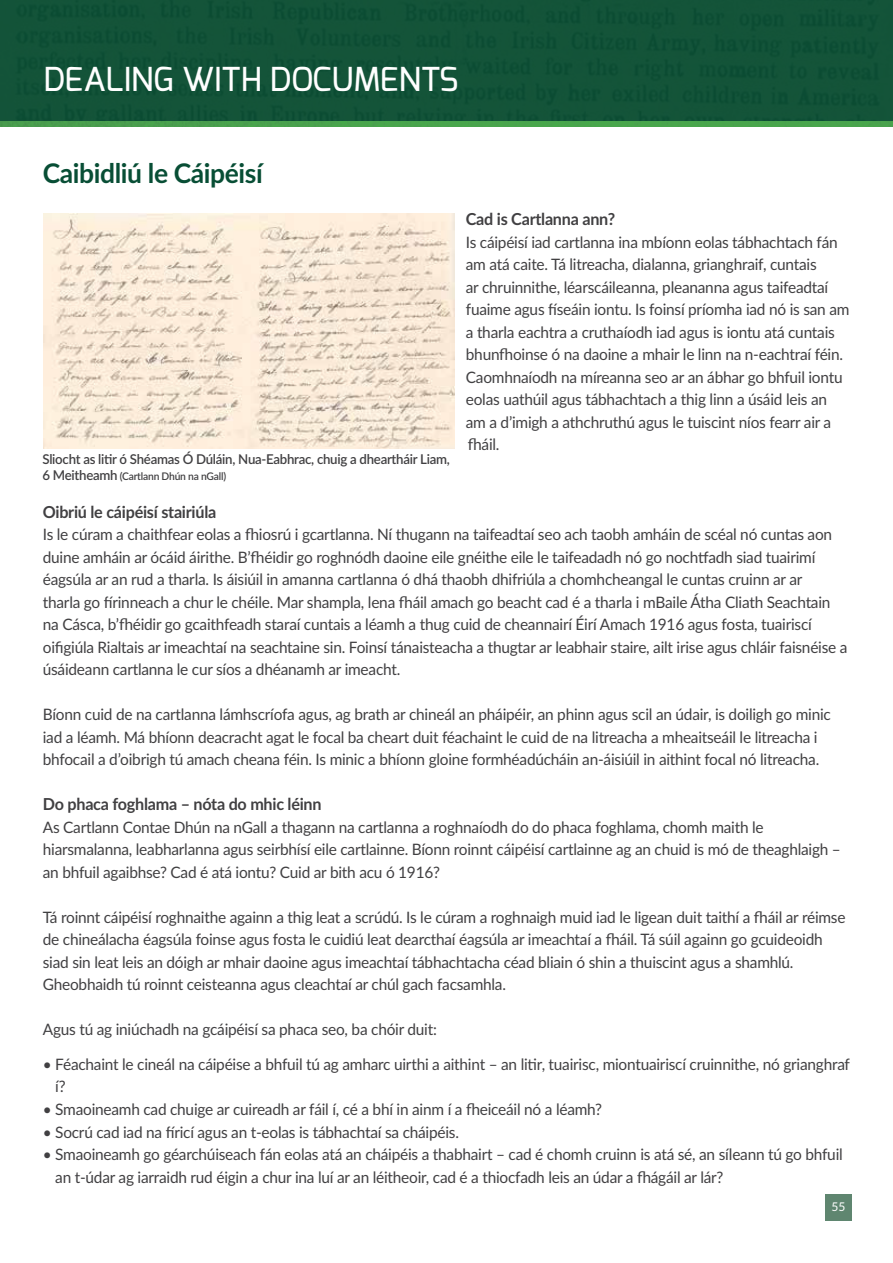
<style>
.page{position:relative;width:893px;height:1263px;background:#fff}
.page>*{position:absolute;margin:0;border:0;box-sizing:border-box;transform-origin:0 0}
.t1{font:500 33px "Exo";letter-spacing:-.02em;color:#fff}
.t2{font:700 27px "Lato";letter-spacing:-.015em;color:#084e35}
.t3{font:700 16.5px "Lato";letter-spacing:-.015em;color:#414042}
.t4{font:15.75px/22.5px "Lato";letter-spacing:-.015em;color:#414042}
.t5{font:600 13.5px "Lato";letter-spacing:-.02em;color:#414042}
.t6{font:12px "Lato";color:#fff}
.t7{font:600 10.5px "Lato";letter-spacing:-.02em;color:#414042}
.s1{font-size:13.5px}
</style>
<div class="page">
<img style="left:0;top:120px;width:893px;height:6px">
<div style="left:0;top:0;width:893px;height:120px;background:#135338"></div>
<div style="left:825px;top:1194px;width:26px;height:26px;background:#5f8670"></div>
<img style="left:44px;top:213px;width:410px;height:236px">
<h1 class="t1" style="left:44px;top:58px;width:40px">DEALING</h1>
<h1 class="t1" style="left:182px;top:58px;width:48px">WITH</h1>
<h1 class="t1" style="left:270px;top:58px;width:130px">DOCUMENTS</h1>
<h2 class="t2" style="left:43px;top:154px;width:222px">Caibidliú le Cáipéisí</h2>
<p class="t5" style="left:43px;top:449px;width:409px">Sliocht as litir ó Shéamas Ó Dúláin, Nua-Eabhrac, chuig a dheartháir Liam,</p>
<p class="t7" style="left:43px;top:469px;width:185px"><span class="s1">6 Meitheamh</span> (Cartlann Dhún na nGall)</p>
<p class="t3" style="left:466px;top:207px;width:151px">Cad is Cartlanna ann?</p>
<p class="t4" style="left:466px;top:230px;width:385px">Is cáipéisí iad cartlanna ina mbíonn eolas tábhachtach fán am atá caite. Tá litreacha, dialanna, grianghraif, cuntais<br>ar chruinnithe, léarscáileanna, pleananna agus taifeadtaí fuaime agus físeáin iontu. Is foinsí príomha iad nó is san am a tharla eachtra a cruthaíodh iad agus is iontu atá cuntais bhunfhoinse ó na daoine a mhair le linn na n-eachtraí féin.<br>Caomhnaíodh na míreanna seo ar an ábhar go bhfuil iontu eolas uathúil agus tábhachtach a thig linn a úsáid leis an am a d’imigh a athchruthú agus le tuiscint níos fearr air a fháil.</p>
<p class="t3" style="left:43px;top:500px;width:175px">Oibriú le cáipéisí stairiúla</p>
<p class="t4" style="left:43px;top:523px;width:806px">Is le cúram a chaithfear eolas a fhiosrú i gcartlanna. Ní thugann na taifeadtaí seo ach taobh amháin de scéal nó cuntas aon duine amháin ar ócáid áirithe. B’fhéidir go roghnódh daoine eile gnéithe eile le taifeadadh nó go nochtfadh siad tuairimí éagsúla ar an rud a tharla. Is áisiúil in amanna cartlanna ó dhá thaobh dhifriúla a chomhcheangal le cuntas cruinn ar ar<br>tharla go fírinneach a chur le chéile. Mar shampla, lena fháil amach go beacht cad é a tharla i mBaile Átha Cliath Seachtain na Cásca, b’fhéidir go gcaithfeadh staraí cuntais a léamh a thug cuid de cheannairí Éirí Amach 1916 agus fosta, tuairiscí oifigiúla Rialtais ar imeachtaí na seachtaine sin. Foinsí tánaisteacha a thugtar ar leabhair staire, ailt irise agus chláir faisnéise a úsáideann cartlanna le cur síos a dhéanamh ar imeacht.</p>
<p class="t4" style="left:43px;top:703px;width:789px">Bíonn cuid de na cartlanna lámhscríofa agus, ag brath ar chineál an pháipéir, an phinn agus scil an údair, is doiligh go minic iad a léamh. Má bhíonn deacracht agat le focal ba cheart duit féachaint le cuid de na litreacha a mheaitseáil le litreacha i bhfocail a d’oibrigh tú amach cheana féin. Is minic a bhíonn gloine formhéadúcháin an-áisiúil in aithint focal nó litreacha.</p>
<p class="t3" style="left:43px;top:792px;width:280px">Do phaca foghlama – nóta do mhic léinn</p>
<p class="t4" style="left:43px;top:815px;width:799px">As Cartlann Contae Dhún na nGall a thagann na cartlanna a roghnaíodh do do phaca foghlama, chomh maith le hiarsmalanna, leabharlanna agus seirbhísí eile cartlainne. Bíonn roinnt cáipéisí cartlainne ag an chuid is mó de theaghlaigh – an bhfuil agaibhse? Cad é atá iontu? Cuid ar bith acu ó 1916?</p>
<p class="t4" style="left:43px;top:905px;width:804px">Tá roinnt cáipéisí roghnaithe againn a thig leat a scrúdú. Is le cúram a roghnaigh muid iad le ligean duit taithí a fháil ar réimse de chineálacha éagsúla foinse agus fosta le cuidiú leat dearcthaí éagsúla ar imeachtaí a fháil. Tá súil againn go gcuideoidh siad sin leat leis an dóigh ar mhair daoine agus imeachtaí tábhachtacha céad bliain ó shin a thuiscint agus a shamhlú.<br>Gheobhaidh tú roinnt ceisteanna agus cleachtaí ar chúl gach facsamhla.</p>
<p class="t4" style="left:43px;top:1018px;width:396px">Agus tú ag iniúchadh na gcáipéisí sa phaca seo, ba chóir duit:</p>
<p class="t4" style="left:55px;top:1052px;width:796px;text-indent:-12px">• Féachaint le cineál na cáipéise a bhfuil tú ag amharc uirthi a aithint – an litir, tuairisc, miontuairiscí cruinnithe, nó grianghraf í?</p>
<p class="t4" style="left:43px;top:1097px;width:561px">• Smaoineamh cad chuige ar cuireadh ar fáil í, cé a bhí in ainm í a fheiceáil nó a léamh?</p>
<p class="t4" style="left:43px;top:1120px;width:418px">• Socrú cad iad na fíricí agus an t-eolas is tábhachtaí sa cháipéis.</p>
<p class="t4" style="left:55px;top:1142px;width:789px;text-indent:-12px">• Smaoineamh go géarchúiseach fán eolas atá an cháipéis a thabhairt – cad é chomh cruinn is atá sé, an síleann tú go bhfuil an t-údar ag iarraidh rud éigin a chur ina luí ar an léitheoir, cad é a thiocfadh leis an údar a fhágáil ar lár?</p>
<p class="t6" style="left:831px;top:1198px;width:15px">55</p>
</div>
